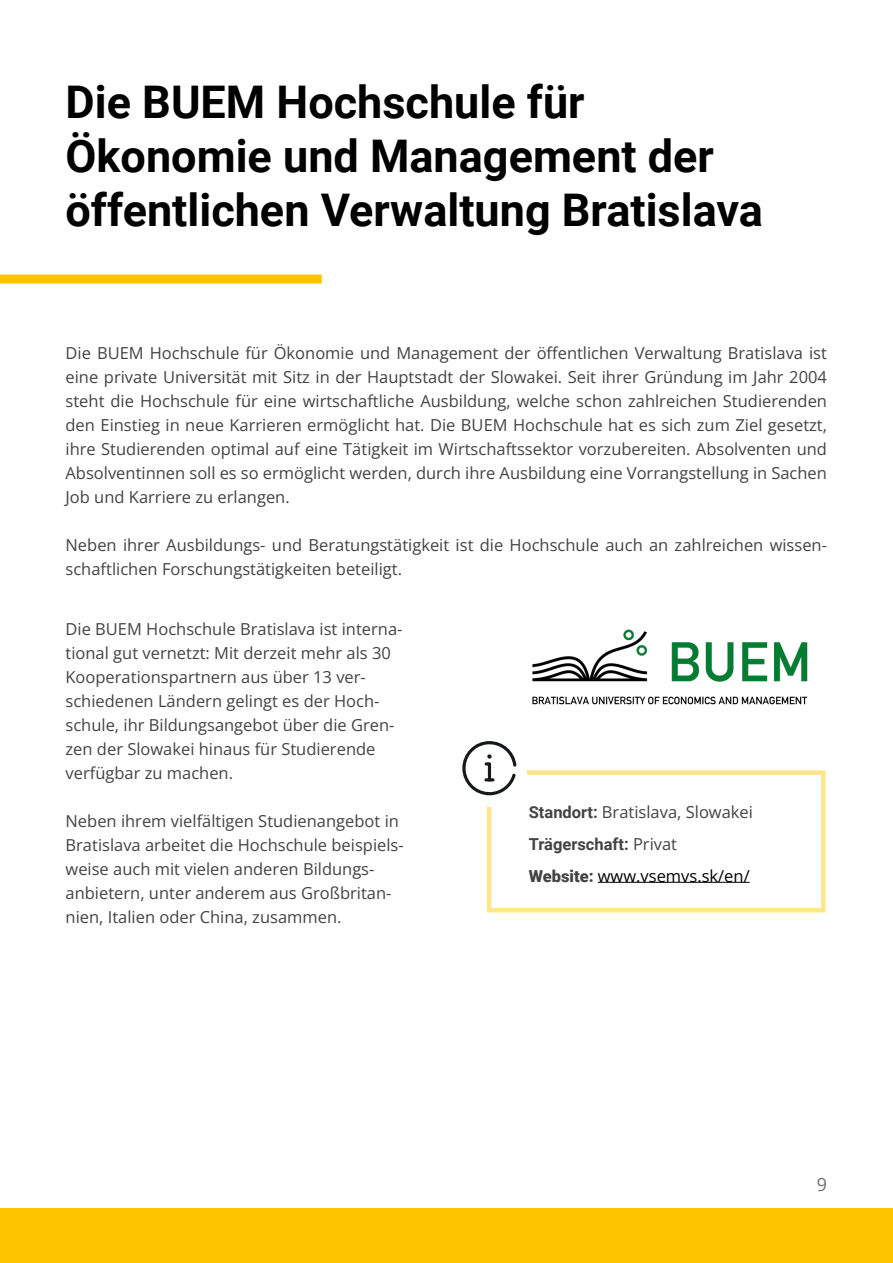
<style>
.page{position:relative;width:893px;height:1263px;background:#fff}
.page>*{position:absolute;margin:0;border:0;box-sizing:border-box;transform-origin:0 0}
.t1{font:700 45px "Roboto";color:#000}
.t2{font:18px "Open Sans";color:#707070}
.t3{font:16.5px/24px "Open Sans";color:#434343}
.t4{font:16.5px "Open Sans";color:#000}
.t5{font:700 16.5px "Roboto";color:#434343}
.s1{font-family:"Roboto";font-weight:700}
.s2{font-family:"Open Sans";font-weight:400}
.s3{font-family:"Roboto";font-weight:900;color:#434343}
</style>
<div class="page">
<div style="left:0;top:1209px;width:893px;height:54px;background:#ffc400"></div>
<img style="left:532px;top:629px;width:276px;height:76px">
<div style="left:487px;top:770px;width:338px;height:142px;border:4px solid #ffe68b"></div>
<hr style="left:598px;top:882px;width:152px;height:1px;background:#000">
<div style="left:0;top:275px;width:322px;height:9px;background:#ffc400"></div>
<div style="left:459px;top:739px;width:68px;height:68px;background:#fff"></div>
<svg style="left:462px;top:741px;width:54px;height:54px"></svg>
<p class="t1" style="left:66px;top:70px;width:521px">Die BUEM Hochschule für</p>
<p class="t1" style="left:66px;top:124px;width:650px">Ökonomie und Management der</p>
<p class="t1" style="left:66px;top:178px;width:699px">öffentlichen Verwaltung Bratislava</p>
<p class="t3" style="left:66px;top:341px;width:763px;text-align:justify">Die BUEM Hochschule für Ökonomie und Management der öffentlichen Verwaltung Bratislava ist eine private Universität mit Sitz in der Hauptstadt der Slowakei. Seit ihrer Gründung im Jahr 2004 steht die Hochschule für eine wirtschaftliche Ausbildung, welche schon zahlreichen Studierenden den Einstieg in neue Karrieren ermöglicht hat. Die BUEM Hochschule hat es sich zum Ziel gesetzt, ihre Studierenden optimal auf eine Tätigkeit im Wirtschaftssektor vorzubereiten. Absolventen und Absolventinnen soll es so ermöglicht werden, durch ihre Ausbildung eine Vorrangstellung in Sachen Job und Karriere zu erlangen.</p>
<p class="t3" style="left:66px;top:533px;width:763px">Neben ihrer Ausbildungs- und Beratungstätigkeit ist die Hochschule auch an zahlreichen wissen&shy;schaftlichen Forschungstätigkeiten beteiligt.</p>
<p class="t3" style="left:66px;top:616px;width:338px">Die BUEM Hochschule Bratislava ist interna&shy;tional gut vernetzt: Mit derzeit mehr als 30</p>
<p class="t3" style="left:66px;top:664px;width:330px">Kooperationspartnern aus über 13 ver&shy;schiedenen Ländern gelingt es der Hoch&shy;schule, ihr Bildungsangebot über die Gren&shy;zen der Slowakei hinaus für Studierende verfügbar zu machen.</p>
<p class="t3" style="left:66px;top:808px;width:340px">Neben ihrem vielfältigen Studienangebot in Bratislava arbeitet die Hochschule beispiels&shy;weise auch mit vielen anderen Bildungs&shy;anbietern, unter anderem aus Großbritan&shy;nien, Italien oder China, zusammen.</p>
<p class="t3" style="left:529px;top:800px;width:226px"><span class="s1">Standort:</span> Bratislava, Slowakei</p>
<p class="t5" style="left:529px;top:832px;width:150px">Trägerschaft: <span class="s2">Privat</span></p>
<p class="t4" style="left:529px;top:864px;width:222px"><span class="s3">Website:</span> www.vsemvs.sk/en/</p>
<p class="t2" style="left:817px;top:1172px;width:12px">9</p>
</div>
